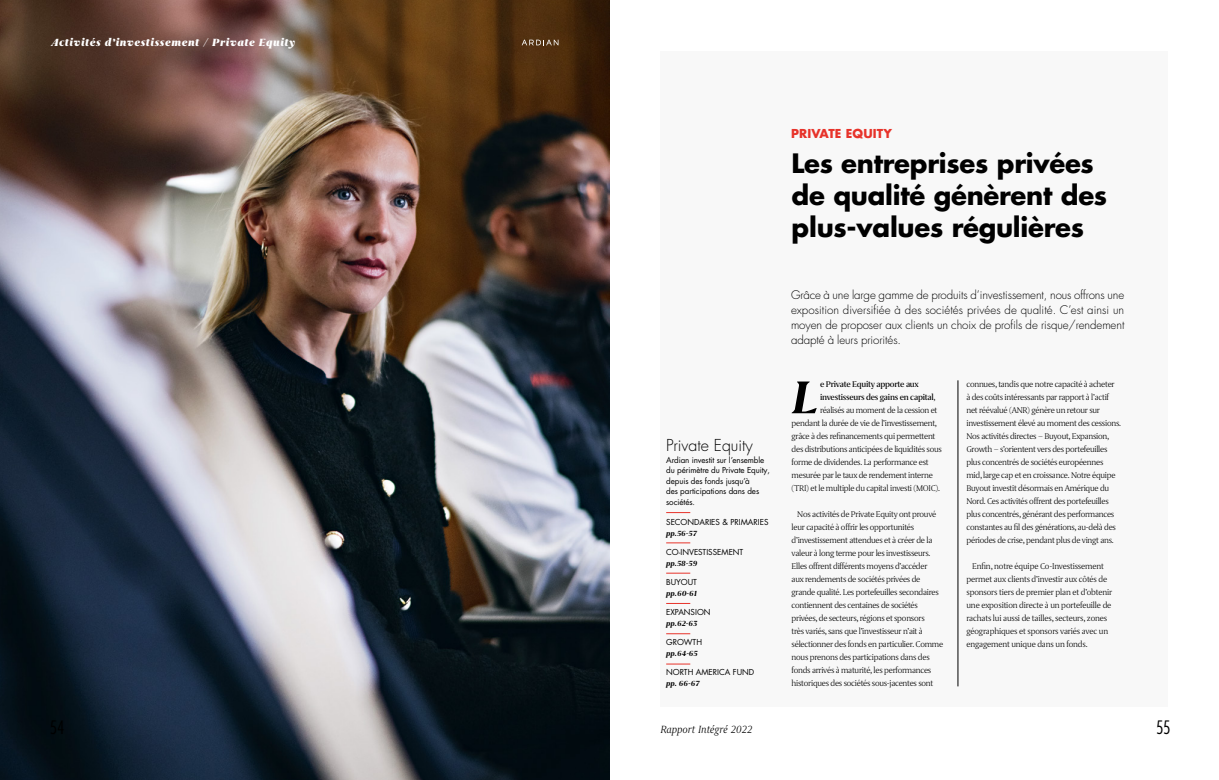
<style>
.page{position:relative;width:1219px;height:780px;background:#fff}
.page>*{position:absolute;margin:0;border:0;box-sizing:border-box;transform-origin:0 0}
.t1{font:italic 700 52.8px "Grifo S";color:#000}
.t2{font:700 26px/32px "Futura LT Pro";letter-spacing:-.01em;color:#000}
.t3{font:300 condensed 18px "Futura LT Pro";color:#000}
.t4{font:300 16px "Futura LT Pro";color:#000}
.t5{font:italic 900 12px "Grifo S";letter-spacing:.05em;color:#fff}
.t6{font:italic 300 12px "Grifo S";letter-spacing:-.01em;color:#000}
.t7{font:700 12px "Futura LT Pro";letter-spacing:.01em;color:#e7332a}
.t8{font:300 11.5px/15px "Futura LT Pro";letter-spacing:-.005em;color:#000;text-align:justify}
.t9{font:300 9.5px/13px "Grifo S";letter-spacing:-.025em;color:#000}
.t10{font:500 9.5px "Grifo S";letter-spacing:-.025em;color:#000}
.t11{font:italic 700 8.5px "Grifo S";color:#000}
.t12{font:8px/10.5px "Futura LT Pro";letter-spacing:-.01em;color:#000}
.s1{font-weight:300}
</style>
<div class="page">
<img style="left:0;top:0;width:609px;height:780px">
<div style="left:660px;top:51px;width:508px;height:655px;background:#f8f8f8"></div>
<hr style="left:958px;top:380px;width:1px;height:306px;background:#000">
<svg style="left:666px;top:542px;width:24px;height:1px"></svg>
<svg style="left:666px;top:512px;width:24px;height:1px"></svg>
<svg style="left:666px;top:633px;width:24px;height:1px"></svg>
<svg style="left:666px;top:573px;width:24px;height:1px"></svg>
<svg style="left:666px;top:603px;width:24px;height:1px"></svg>
<svg style="left:666px;top:663px;width:24px;height:1px"></svg>
<svg style="left:522px;top:40px;width:36px;height:5px"></svg>
<p class="t5" style="left:51px;top:35px;width:246px">Activités d’investissement / Private Equity</p>
<p class="t7" style="left:791px;top:125px;width:102px">PRIVATE EQUITY</p>
<h2 class="t2" style="left:792px;top:146px;width:317px">Les entreprises privées de qualité génèrent des plus-values régulières</h2>
<h3 class="t4" style="left:666px;top:434px;width:88px">Private Equity</h3>
<p class="t12" style="left:666px;top:454px;width:105px">Ardian investit sur l’ensemble du périmètre du Private Equity, depuis des fonds jusqu’à<br>des participations dans des sociétés.</p>
<p class="t12" style="left:666px;top:517px;width:104px">SECONDARIES &amp; PRIMARIES</p>
<p class="t11" style="left:666px;top:529px;width:32px">pp.56-57</p>
<p class="t12" style="left:666px;top:547px;width:79px">CO‑INVESTISSEMENT</p>
<p class="t11" style="left:666px;top:559px;width:33px">pp.58-59</p>
<p class="t12" style="left:666px;top:577px;width:32px">BUYOUT</p>
<p class="t11" style="left:666px;top:589px;width:33px">pp.60-61</p>
<p class="t12" style="left:666px;top:607px;width:46px">EXPANSION</p>
<p class="t11" style="left:666px;top:619px;width:33px">pp.62-63</p>
<p class="t12" style="left:666px;top:637px;width:37px">GROWTH</p>
<p class="t11" style="left:666px;top:649px;width:33px">pp.64-65</p>
<p class="t12" style="left:666px;top:667px;width:90px">NORTH AMERICA FUND</p>
<p class="t11" style="left:666px;top:679px;width:35px">pp. 66-67</p>
<p class="t8" style="left:791px;top:287px;width:335px">Grâce à une large gamme de produits d’investissement, nous offrons une exposition diversifiée à des sociétés privées de qualité. C’est ainsi un moyen de proposer aux clients un choix de profils de risque/rendement adapté à leurs priorités.</p>
<h1 class="t1" style="left:791px;top:368px;width:28px">L</h1>
<p class="t10" style="left:820px;top:379px;width:100px">e Private Equity apporte aux</p>
<p class="t10" style="left:820px;top:392px;width:117px">investisseurs des gains en capital<span class="s1">,</span></p>
<p class="t9" style="left:820px;top:404px;width:119px">réalisés au moment de la cession et</p>
<p class="t9" style="left:792px;top:417px;width:147px">pendant la durée de vie de l’investissement,</p>
<p class="t9" style="left:792px;top:429px;width:145px">grâce à des refinancements qui permettent</p>
<p class="t9" style="left:792px;top:442px;width:152px">des distributions anticipées de liquidités sous</p>
<p class="t9" style="left:792px;top:455px;width:138px">forme de dividendes. La performance est</p>
<p class="t9" style="left:792px;top:468px;width:143px">mesurée par le taux de rendement interne</p>
<p class="t9" style="left:792px;top:481px;width:150px">(TRI) et le multiple du capital investi (MOIC).</p>
<p class="t9" style="left:792px;top:507px;width:153px;text-indent:6px">Nos activités de Private Equity ont prouvé leur capacité à offrir les opportunités d’investissement attendues et à créer de la valeur à long terme pour les investisseurs.<br>Elles offrent différents moyens d’accéder<br>aux rendements de sociétés privées de grande qualité. Les portefeuilles secondaires contiennent des centaines de sociétés privées, de secteurs, régions et sponsors<br>très variés, sans que l’investisseur n’ait à sélectionner des fonds en particulier. Comme nous prenons des participations dans des fonds arrivés à maturité, les performances historiques des sociétés sous-jacentes sont</p>
<p class="t9" style="left:966px;top:377px;width:156px">connues, tandis que notre capacité à acheter<br>à des coûts intéressants par rapport à l’actif net réévalué (ANR) génère un retour sur investissement élevé au moment des cessions.<br>Nos activités directes – Buyout, Expansion, Growth – s’orientent vers des portefeuilles plus concentrés de sociétés européennes mid, large cap et en croissance. Notre équipe Buyout investit désormais en Amérique du Nord. Ces activités offrent des portefeuilles plus concentrés, générant des performances constantes au fil des générations, au-delà des périodes de crise, pendant plus de vingt ans.</p>
<p class="t9" style="left:966px;top:559px;width:147px;text-indent:6px">Enfin, notre équipe Co-Investissement permet aux clients d’investir aux côtés de sponsors tiers de premier plan et d’obtenir une exposition directe à un portefeuille de rachats lui aussi de tailles, secteurs, zones géographiques et sponsors variés avec un engagement unique dans un fonds.</p>
<p class="t6" style="left:660px;top:723px;width:93px">Rapport Intégré 2022</p>
<h3 class="t3" style="left:1156px;top:715px;width:16px">55</h3>
</div>
